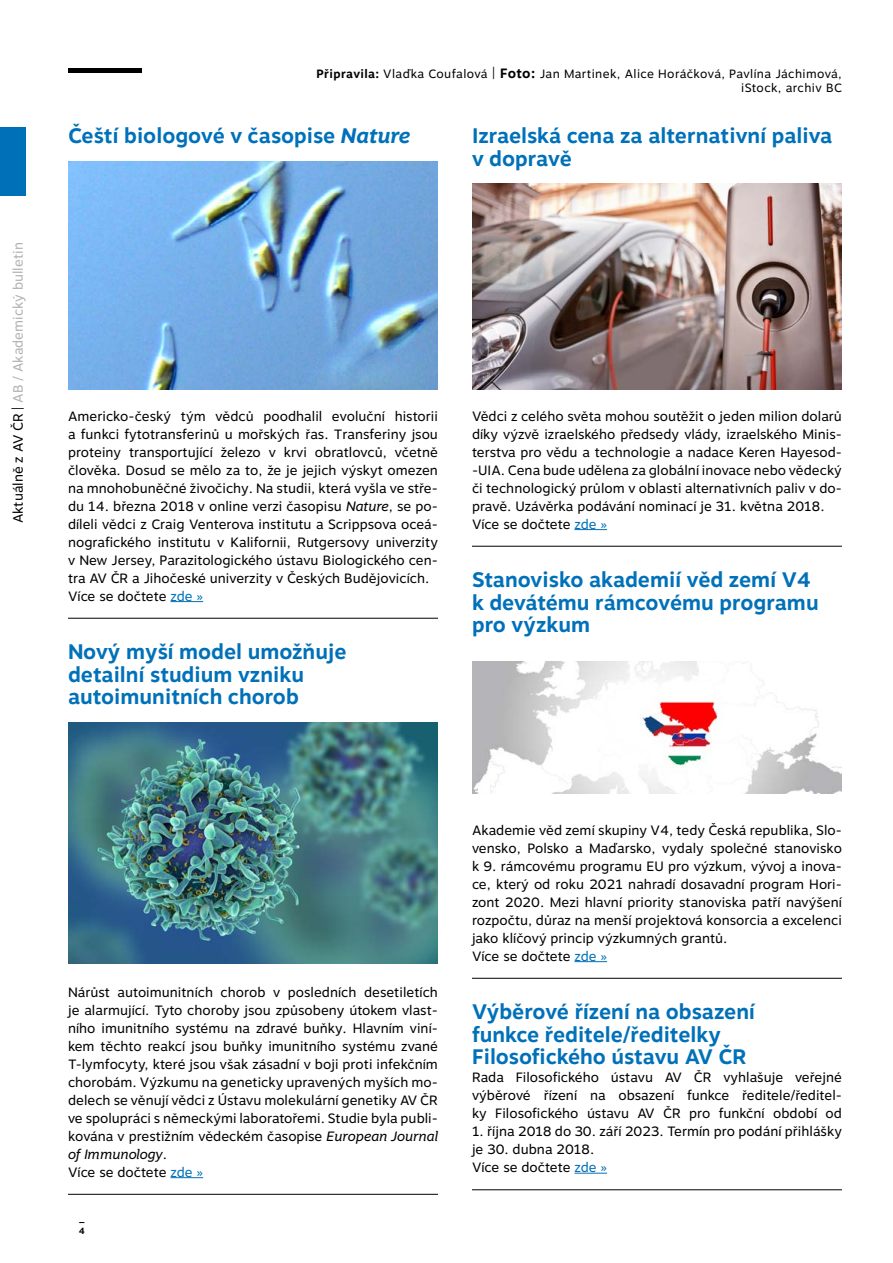
<style>
.page{position:relative;width:893px;height:1263px;background:#fff}
.page>*{position:absolute;margin:0;border:0;box-sizing:border-box;transform-origin:0 0}
.t1{font:700 21px/22.5px "Motiva Sans";color:#0071b9}
.t2{font:13.5px/18px "Motiva Sans";color:#000}
.t3{font:13.5px "Motiva Sans";color:#b3b2b2}
.t4{font:12px/13.5px "Motiva Sans";letter-spacing:.03em;color:#000;text-align:right}
.t5{font:700 9px/12px "Motiva Sans";color:#000}
.s1{color:#000}
.s2{font-weight:700}
.s3{font-size:13.5px}
.s4{font-weight:700;font-size:13.5px}
.s5{font-style:italic}
.s6{color:#0071b9}
</style>
<div class="page">
<hr style="left:170px;top:601px;width:33px;height:1px;background:#0071b9">
<hr style="left:170px;top:1177px;width:33px;height:1px;background:#0071b9">
<hr style="left:68px;top:618px;width:370px;height:1px;background:#000">
<hr style="left:68px;top:1194px;width:370px;height:1px;background:#000">
<hr style="left:574px;top:529px;width:33px;height:1px;background:#0071b9">
<hr style="left:574px;top:961px;width:33px;height:1px;background:#0071b9">
<hr style="left:574px;top:1173px;width:33px;height:1px;background:#0071b9">
<hr style="left:472px;top:546px;width:370px;height:1px;background:#000">
<hr style="left:472px;top:978px;width:370px;height:1px;background:#000">
<hr style="left:472px;top:1189px;width:370px;height:1px;background:#000">
<div style="left:0;top:128px;width:26px;height:68px;background:#0071b9"></div>
<hr style="left:68px;top:68px;width:74px;height:4px;background:#000">
<img style="left:68px;top:162px;width:370px;height:227px">
<img style="left:472px;top:184px;width:370px;height:205px">
<img style="left:472px;top:661px;width:370px;height:132px">
<img style="left:68px;top:723px;width:370px;height:240px">
<p class="t3" style="left:8px;top:523px;width:282px;rotate:-90deg"><span class="s1">Aktuálně z AV ČR |</span> AB / Akademický bulletin</p>
<p class="t4" style="left:317px;top:67px;width:527px"><span class="s2">Připravila:</span> Vlaďka Coufalová <span class="s3">|</span> <span class="s4">Foto:</span> Jan Martinek, Alice Horáčková, Pavlína Jáchimová, iStock, archiv BC</p>
<h1 class="t1" style="left:68px;top:125px;width:344px">Čeští biologové v časopise <span class="s5">Nature</span></h1>
<h1 class="t1" style="left:472px;top:125px;width:362px">Izraelská cena za alternativní paliva v dopravě</h1>
<p class="t2" style="left:68px;top:407px;width:371px">Americko-český tým vědců poodhalil evoluční historii a funkci fytotransferinů u mořských řas. Transferiny jsou proteiny transportující železo v krvi obratlovců, včetně člověka. Dosud se mělo za to, že je jejich výskyt omezen na mnohobuněčné živočichy. Na studii, která vyšla ve stře&shy;du 14. března 2018 v online verzi časopisu <span class="s5">Nature</span>, se po&shy;díleli vědci z Craig Venterova institutu a Scrippsova oceá&shy;nografického institutu v Kalifornii, Rutgersovy univerzity v New Jersey, Parazitologického ústavu Biologického cen&shy;tra AV ČR a Jihočeské univerzity v Českých Budějovicích.<br>Více se dočtete <span class="s6">zde »</span></p>
<h1 class="t1" style="left:68px;top:641px;width:280px">Nový myší model umožňuje detailní studium vzniku autoimunitních chorob</h1>
<p class="t2" style="left:472px;top:407px;width:371px">Vědci z celého světa mohou soutěžit o jeden milion dolarů díky výzvě izraelského předsedy vlády, izraelského Minis&shy;terstva pro vědu a technologie a nadace Keren Hayesod--UIA. Cena bude udělena za globální inovace nebo vědecký či technologický průlom v oblasti alternativních paliv v do&shy;pravě. Uzávěrka podávání nominací je 31. května 2018.<br>Více se dočtete <span class="s6">zde »</span></p>
<h1 class="t1" style="left:472px;top:569px;width:348px">Stanovisko akademií věd zemí V4 k devátému rámcovému programu pro výzkum</h1>
<p class="t2" style="left:68px;top:983px;width:371px">Nárůst autoimunitních chorob v posledních desetiletích je alarmující. Tyto choroby jsou způsobeny útokem vlast&shy;ního imunitního systému na zdravé buňky. Hlavním viní&shy;kem těchto reakcí jsou buňky imunitního systému zvané T-lymfocyty, které jsou však zásadní v boji proti infekčním chorobám. Výzkumu na geneticky upravených myších mo&shy;delech se věnují vědci z Ústavu molekulární genetiky AV ČR ve spolupráci s německými laboratořemi. Studie byla publi&shy;kována v prestižním vědeckém časopise <span class="s5">European Journal of Immunology</span>.<br>Více se dočtete <span class="s6">zde »</span></p>
<p class="t5" style="left:79px;top:1213px;width:8px">_<br>4</p>
<p class="t2" style="left:472px;top:821px;width:371px">Akademie věd zemí skupiny V4, tedy Česká republika, Slo&shy;vensko, Polsko a Maďarsko, vydaly společné stanovisko k 9. rámcovému programu EU pro výzkum, vývoj a inova&shy;ce, který od roku 2021 nahradí dosavadní program Hori&shy;zont 2020. Mezi hlavní priority stanoviska patří navýšení rozpočtu, důraz na menší projektová konsorcia a excelenci jako klíčový princip výzkumných grantů.<br>Více se dočtete <span class="s6">zde »</span></p>
<h1 class="t1" style="left:472px;top:1001px;width:284px">Výběrové řízení na obsazení funkce ředitele/ředitelky<br>Filosofického ústavu AV ČR</h1>
<p class="t2" style="left:472px;top:1068px;width:371px;text-align:justify">Rada Filosofického ústavu AV ČR vyhlašuje veřejné výběrové řízení na obsazení funkce ředitele/ředitel&shy;ky Filosofického ústavu AV ČR pro funkční období od</p>
<p class="t2" style="left:472px;top:1122px;width:371px">1. října 2018 do 30. září 2023. Termín pro podání přihlášky je 30. dubna 2018.<br>Více se dočtete <span class="s6">zde »</span></p>
</div>
